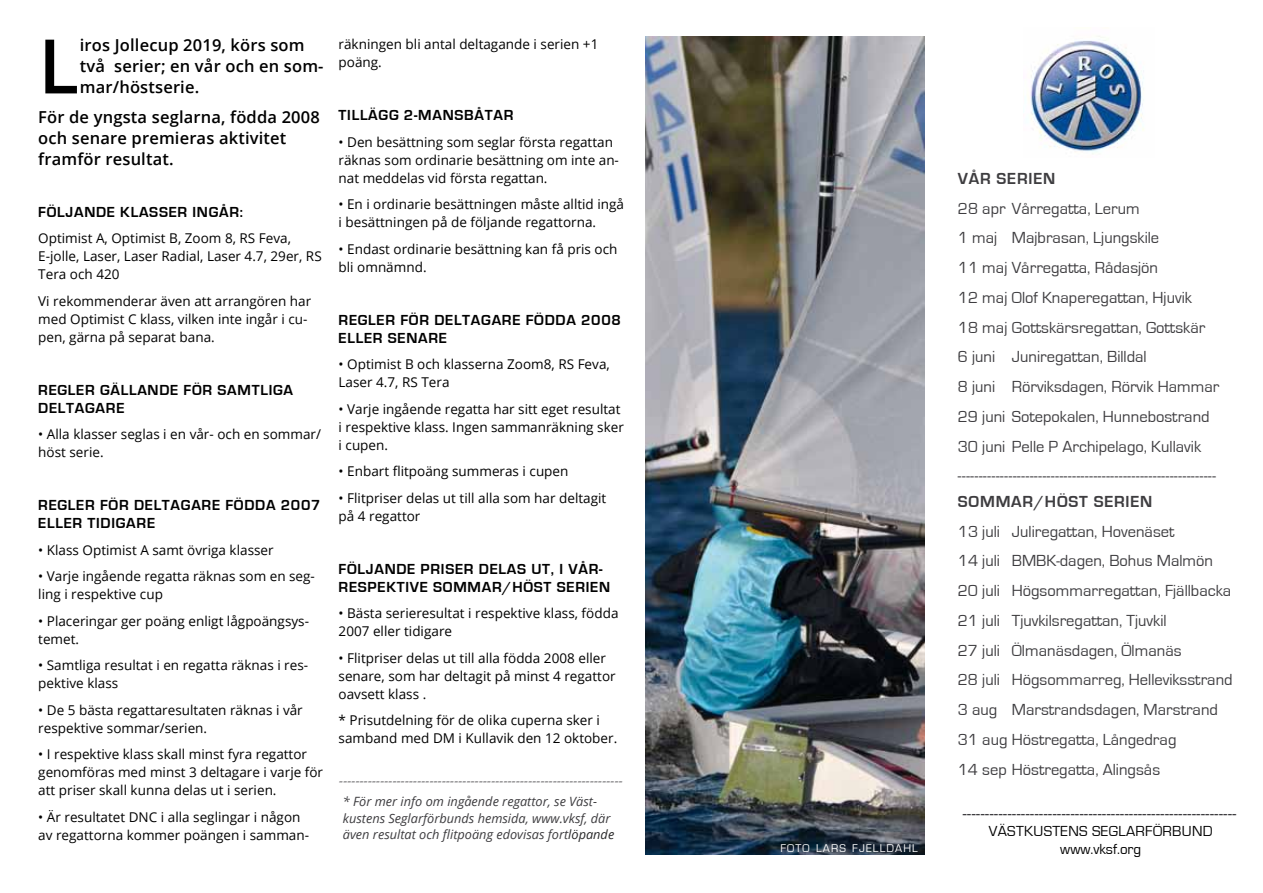
<style>
.page{position:relative;width:1263px;height:893px;background:#fff}
.page>*{position:absolute;margin:0;border:0;box-sizing:border-box;transform-origin:0 0}
.t1{font:600 75.3px "Open Sans";color:#000}
.t2{font:16.5px/29.7px "Eurostile";color:#3e3d40}
.t3{font:600 16.5px/21px "Open Sans";letter-spacing:.01em;color:#000}
.t4{font:700 16.5px "Eurostile";letter-spacing:.05em;color:#3e3d40}
.t5{font:italic 15.75px "Garamond";color:#3e3d40}
.t6{font:700 15px/18px "Eurostile";letter-spacing:.05em;color:#000}
.t7{font:15px "Eurostile";letter-spacing:.025em;color:#000}
.t8{font:15px "Eurostile";color:#000}
.t9{font:13.5px/18px "Open Sans";color:#000}
.t10{font:13.5px "Arial";color:#3e3d40}
.t11{font:italic 12.75px/16.5px "Open Sans";color:#3e3d40}
.t12{font:11.55px "Eurostile";letter-spacing:.1em;color:#fff}
.s1{color:#282829}
</style>
<div class="page">
<img style="left:1028px;top:36px;width:116px;height:118px">
<img style="left:645px;top:37px;width:279px;height:818px">
<h1 class="t1" style="left:38px;top:14px;width:42px">L</h1>
<p class="t3" style="left:80px;top:35px;width:245px">iros Jollecup 2019, körs som två serier; en vår och en som&shy;mar/höstserie.</p>
<p class="t3" style="left:38px;top:106px;width:283px">För de yngsta seglarna, födda 2008 och senare premieras aktivitet framför resultat.</p>
<p class="t6" style="left:38px;top:203px;width:206px">FÖLJANDE KLASSER INGÅR:</p>
<p class="t9" style="left:38px;top:229px;width:285px">Optimist A, Optimist B, Zoom 8, RS Feva,<br>E-jolle, Laser, Laser Radial, Laser 4.7, 29er, RS<br>Tera och 420</p>
<p class="t9" style="left:38px;top:291px;width:274px">Vi rekommenderar även att arrangören har med Optimist C klass, vilken inte ingår i cu&shy;pen, gärna på separat bana.</p>
<p class="t6" style="left:38px;top:381px;width:256px">REGLER GÄLLANDE FÖR SAMTLIGA<br>DELTAGARE</p>
<p class="t9" style="left:38px;top:425px;width:284px">• Alla klasser seglas i en vår- och en sommar/ höst serie.</p>
<p class="t6" style="left:38px;top:497px;width:284px">REGLER FÖR DELTAGARE FÖDDA 2007<br>ELLER TIDIGARE</p>
<p class="t9" style="left:38px;top:540px;width:237px">• Klass Optimist A samt övriga klasser</p>
<p class="t9" style="left:38px;top:567px;width:278px">• Varje ingående regatta räknas som en seg&shy;ling i respektive cup</p>
<p class="t9" style="left:38px;top:611px;width:272px">• Placeringar ger poäng enligt lågpoängsys&shy;temet.</p>
<p class="t9" style="left:38px;top:656px;width:271px">• Samtliga resultat i en regatta räknas i res&shy;pektive klass</p>
<p class="t9" style="left:38px;top:700px;width:266px">• De 5 bästa regattaresultaten räknas i vår respektive sommar/serien.</p>
<p class="t9" style="left:38px;top:745px;width:286px">• I respektive klass skall minst fyra regattor genomföras med minst 3 deltagare i varje för att priser skall kunna delas ut i serien.</p>
<p class="t9" style="left:38px;top:807px;width:272px">• Är resultatet DNC i alla seglingar i någon av regattorna kommer poängen i samman-</p>
<p class="t9" style="left:339px;top:35px;width:261px">räkningen bli antal deltagande i serien +1 poäng.</p>
<p class="t6" style="left:339px;top:106px;width:176px">TILLÄGG 2-MANSBÅTAR</p>
<p class="t9" style="left:339px;top:132px;width:282px">• Den besättning som seglar första regattan räknas som ordinarie besättning om inte an&shy;nat meddelas vid första regattan.</p>
<p class="t9" style="left:339px;top:195px;width:287px">• En i ordinarie besättningen måste alltid ingå i besättningen på de följande regattorna.</p>
<p class="t9" style="left:339px;top:239px;width:280px">• Endast ordinarie besättning kan få pris och bli omnämnd.</p>
<p class="t6" style="left:339px;top:311px;width:284px">REGLER FÖR DELTAGARE FÖDDA 2008<br>ELLER SENARE</p>
<p class="t9" style="left:339px;top:355px;width:273px">• Optimist B och klasserna Zoom8, RS Feva,<br>Laser 4.7, RS Tera</p>
<p class="t9" style="left:339px;top:399px;width:287px">• Varje ingående regatta har sitt eget resultat i respektive klass. Ingen sammanräkning sker i cupen.</p>
<p class="t9" style="left:339px;top:462px;width:231px">• Enbart flitpoäng summeras i cupen</p>
<p class="t9" style="left:339px;top:488px;width:269px">• Flitpriser delas ut till alla som har deltagit på 4 regattor</p>
<p class="t6" style="left:339px;top:560px;width:273px">FÖLJANDE PRISER DELAS UT, I VÅR-<br>RESPEKTIVE SOMMAR/HÖST SERIEN</p>
<p class="t9" style="left:339px;top:604px;width:281px">• Bästa serieresultat i respektive klass, födda<br>2007 eller tidigare</p>
<p class="t9" style="left:339px;top:648px;width:279px">• Flitpriser delas ut till alla födda 2008 eller senare, som har deltagit på minst 4 regattor oavsett klass .</p>
<p class="t9" style="left:339px;top:711px;width:280px">* Prisutdelning för de olika cuperna sker i samband med DM i Kullavik den 12 oktober.</p>
<p class="t5" style="left:339px;top:770px;width:285px">---------------------------------------------------------------------</p>
<p class="t11" style="left:343px;top:793px;width:273px">* För mer info om ingående regattor, se Väst&shy;kustens Seglarförbunds hemsida, www.vksf, där även resultat och flitpoäng edovisas fort<span class="s1">löpande</span></p>
<p class="t4" style="left:958px;top:169px;width:99px">VÅR SERIEN</p>
<p class="t2" style="left:958px;top:194px;width:263px">28 apr Vårregatta, Lerum<br>1 maj Majbrasan, Ljungskile<br>11 maj Vårregatta, Rådasjön<br>12 maj Olof Knaperegattan, Hjuvik<br>18 maj Gottskärsregattan, Gottskär 6 juni Juniregattan, Billdal<br>8 juni Rörviksdagen, Rörvik Hammar 29 juni Sotepokalen, Hunnebostrand 30 juni Pelle P Archipelago, Kullavik -------------------------------------------------------------</p>
<p class="t4" style="left:958px;top:492px;width:196px">SOMMAR/HÖST SERIEN</p>
<p class="t2" style="left:958px;top:517px;width:276px">13 juli Juliregattan, Hovenäset<br>14 juli BMBK-dagen, Bohus Malmön 20 juli Högsommarregattan, Fjällbacka 21 juli Tjuvkilsregattan, Tjuvkil<br>27 juli Ölmanäsdagen, Ölmanäs<br>28 juli Högsommarreg, Helleviksstrand 3 aug Marstrandsdagen, Marstrand 31 aug Höstregatta, Långedrag<br>14 sep Höstregatta, Alingsås</p>
<p class="t10" style="left:962px;top:804px;width:276px">-------------------------------------------------------------</p>
<p class="t7" style="left:989px;top:823px;width:130px">Västkustens Seglarförb</p>
<p class="t7" style="left:1182px;top:823px;width:32px">und</p>
<p class="t12" style="left:780px;top:842px;width:139px">FOTO LARS FJELLDAHL</p>
<p class="t8" style="left:1060px;top:841px;width:82px">www.vksf.org</p>
</div>
